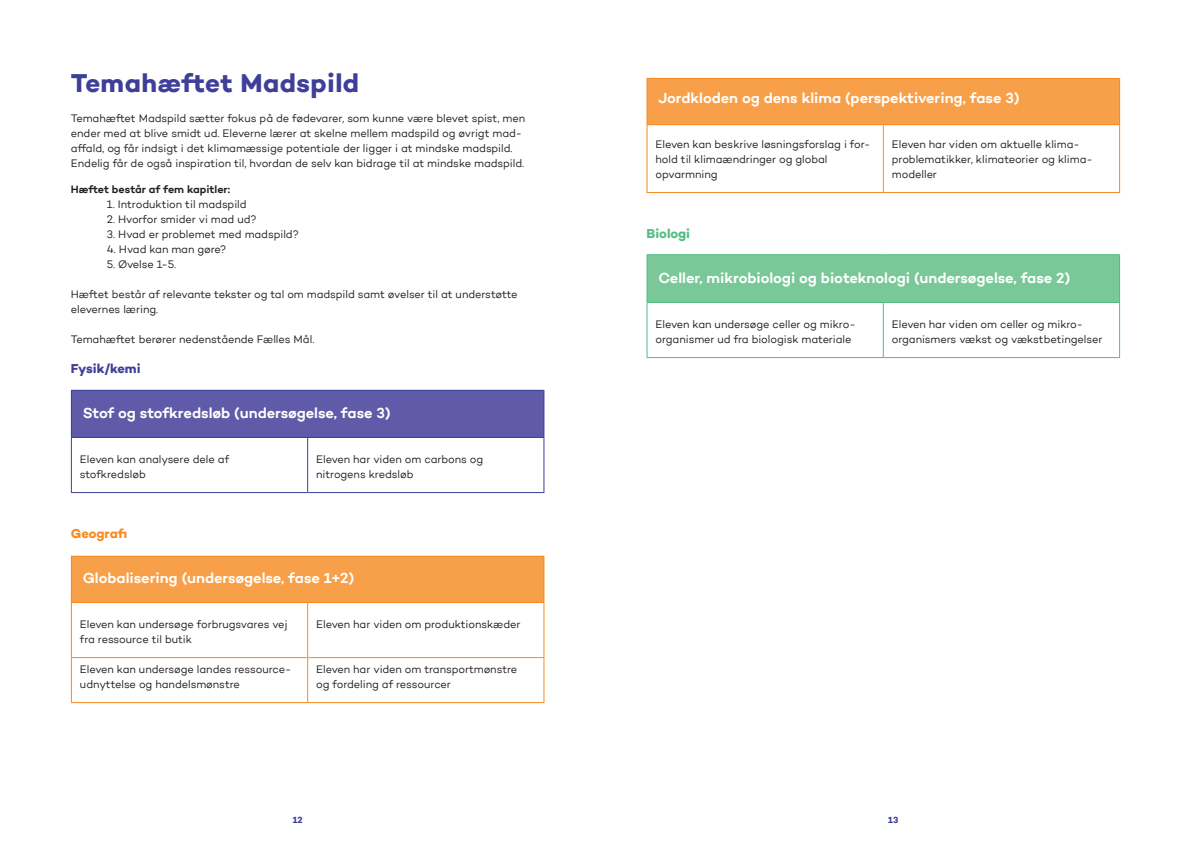
<style>
.page{position:relative;width:1191px;height:842px;background:#fff}
.page>*{position:absolute;margin:0;border:0;box-sizing:border-box;transform-origin:0 0}
.t1{font:700 26px "Campton";letter-spacing:.015em;color:#3e3f99}
.t2{font:600 15px "Campton";letter-spacing:-.005em;color:#fff}
.t3{font:700 13px "Campton";letter-spacing:-.01em;color:#3e3f99}
.t4{font:13px "Campton Bold 2";color:#f68b1f}
.t5{font:700 13px "Campton";letter-spacing:-.005em;color:#51bd83}
.t6{font:11px/15px "Campton Book 2";letter-spacing:-.005em;color:#231f20}
.t7{font:11px/15px "Campton";letter-spacing:-.005em;color:#231f20}
.t8{font:600 11px "Campton";letter-spacing:-.005em;color:#231f20}
.t9{font:700 9px "Campton";color:#3e3f99}
.s1{font-family:"Campton"}
.s2{font-family:"Campton Book 2"}
</style>
<div class="page">
<div style="left:71px;top:390px;width:473px;height:47px;background:#5f5ba8"></div>
<hr style="left:71px;top:438px;width:1px;height:54px;background:#3e3f99">
<hr style="left:307px;top:438px;width:1px;height:54px;background:#3e3f99">
<hr style="left:543px;top:438px;width:1px;height:54px;background:#3e3f99">
<hr style="left:71px;top:492px;width:237px;height:1px;background:#3e3f99">
<hr style="left:308px;top:492px;width:236px;height:1px;background:#3e3f99">
<hr style="left:71px;top:390px;width:237px;height:1px;background:#3e3f99">
<hr style="left:71px;top:391px;width:1px;height:46px;background:#3e3f99">
<hr style="left:308px;top:390px;width:236px;height:1px;background:#3e3f99">
<hr style="left:543px;top:391px;width:1px;height:46px;background:#3e3f99">
<hr style="left:71px;top:437px;width:237px;height:1px;background:#3e3f99">
<hr style="left:308px;top:437px;width:236px;height:1px;background:#3e3f99">
<div style="left:71px;top:556px;width:473px;height:46px;background:#f89f49"></div>
<hr style="left:71px;top:556px;width:237px;height:1px;background:#f68b1f">
<hr style="left:71px;top:557px;width:1px;height:45px;background:#f68b1f">
<hr style="left:308px;top:556px;width:236px;height:1px;background:#f68b1f">
<hr style="left:543px;top:557px;width:1px;height:45px;background:#f68b1f">
<hr style="left:71px;top:602px;width:237px;height:1px;background:#f68b1f">
<hr style="left:308px;top:602px;width:236px;height:1px;background:#f68b1f">
<hr style="left:71px;top:603px;width:1px;height:54px;background:#f68b1f">
<hr style="left:307px;top:603px;width:1px;height:54px;background:#f68b1f">
<hr style="left:543px;top:603px;width:1px;height:54px;background:#f68b1f">
<hr style="left:71px;top:657px;width:237px;height:1px;background:#f68b1f">
<hr style="left:71px;top:658px;width:1px;height:44px;background:#f68b1f">
<hr style="left:308px;top:657px;width:236px;height:1px;background:#f68b1f">
<hr style="left:307px;top:658px;width:1px;height:44px;background:#f68b1f">
<hr style="left:543px;top:658px;width:1px;height:44px;background:#f68b1f">
<hr style="left:71px;top:702px;width:237px;height:1px;background:#f68b1f">
<hr style="left:308px;top:702px;width:236px;height:1px;background:#f68b1f">
<div style="left:647px;top:78px;width:472px;height:47px;background:#f89f49"></div>
<hr style="left:646px;top:78px;width:237px;height:1px;background:#f68b1f">
<hr style="left:646px;top:79px;width:1px;height:45px;background:#f68b1f">
<hr style="left:883px;top:78px;width:237px;height:1px;background:#f68b1f">
<hr style="left:1119px;top:79px;width:1px;height:45px;background:#f68b1f">
<hr style="left:646px;top:124px;width:237px;height:1px;background:#f68b1f">
<hr style="left:883px;top:124px;width:237px;height:1px;background:#f68b1f">
<hr style="left:646px;top:125px;width:1px;height:67px;background:#f68b1f">
<hr style="left:882px;top:125px;width:1px;height:67px;background:#f68b1f">
<hr style="left:1119px;top:125px;width:1px;height:67px;background:#f68b1f">
<hr style="left:646px;top:192px;width:237px;height:1px;background:#f68b1f">
<hr style="left:883px;top:192px;width:237px;height:1px;background:#f68b1f">
<div style="left:647px;top:255px;width:472px;height:47px;background:#7ac898"></div>
<hr style="left:646px;top:254px;width:237px;height:1px;background:#51bd83">
<hr style="left:646px;top:255px;width:1px;height:47px;background:#51bd83">
<hr style="left:883px;top:254px;width:237px;height:1px;background:#51bd83">
<hr style="left:1119px;top:255px;width:1px;height:47px;background:#51bd83">
<hr style="left:646px;top:302px;width:237px;height:1px;background:#51bd83">
<hr style="left:883px;top:302px;width:237px;height:1px;background:#51bd83">
<hr style="left:646px;top:303px;width:1px;height:54px;background:#51bd83">
<hr style="left:882px;top:303px;width:1px;height:54px;background:#51bd83">
<hr style="left:1119px;top:303px;width:1px;height:54px;background:#51bd83">
<hr style="left:646px;top:357px;width:237px;height:1px;background:#51bd83">
<hr style="left:883px;top:357px;width:237px;height:1px;background:#51bd83">
<h1 class="t1" style="left:71px;top:66px;width:290px">Temahæftet Madspild</h1>
<p class="t6" style="left:71px;top:110px;width:456px">Temahæftet Madspild sætter fokus på de fødevarer, som kunne være blevet spist, men ender med at blive smidt ud. Eleverne lærer at skelne mellem madspild og øvrigt mad&shy;affald, og får indsigt i det klimamæssige potentiale der ligger i at mindske madspild.<br>Endelig får de også inspiration til, hvordan de selv kan bidrage til at mindske madspild.</p>
<h2 class="t8" style="left:71px;top:183px;width:161px">Hæftet består af fem kapitler:</h2>
<p class="t7" style="left:107px;top:197px;width:141px">1. Introduktion til madspild</p>
<p class="t7" style="left:107px;top:212px;width:151px">2. Hvorfor smider vi mad ud?</p>
<p class="t7" style="left:107px;top:227px;width:193px">3. Hvad er problemet med madspild?</p>
<p class="t6" style="left:107px;top:242px;width:121px">4. Hvad kan man gøre?</p>
<p class="t7" style="left:107px;top:257px;width:71px">5. Øvelse 1-5.</p>
<p class="t6" style="left:71px;top:287px;width:448px">Hæftet består af relevante tekster og tal om madspild samt øvelser til at understøtte <span class="s1">elevernes læring.</span></p>
<p class="t6" style="left:71px;top:332px;width:245px">Temahæftet berører nedenstående Fælles Mål.</p>
<h2 class="t3" style="left:71px;top:361px;width:71px">Fysik/kemi</h2>
<p class="t2" style="left:83px;top:404px;width:309px">Stof og stofkredsløb (undersøgelse, fase 3)</p>
<p class="t7" style="left:80px;top:452px;width:151px">Eleven kan analysere dele af <span class="s2">stofkredsløb</span></p>
<p class="t7" style="left:316px;top:452px;width:169px">Eleven har viden om carbons og <span class="s2">nitrogens kredsløb</span></p>
<h2 class="t4" style="left:71px;top:526px;width:58px">Geografi</h2>
<p class="t2" style="left:83px;top:569px;width:273px">Globalisering (undersøgelse, fase 1+2)</p>
<p class="t6" style="left:80px;top:617px;width:209px">Eleven kan undersøge forbrugsvares vej <span class="s1">fra ressource til butik</span></p>
<p class="t7" style="left:316px;top:617px;width:206px">Eleven har viden om produktionskæder</p>
<p class="t6" style="left:80px;top:662px;width:439px">Eleven kan undersøge landes ressource<span class="s1">-</span> Eleven har viden om transportmønstre udnyttelse og handelsmønstre</p>
<p class="t7" style="left:316px;top:677px;width:136px">og fordeling af ressourcer</p>
<p class="t2" style="left:658px;top:89px;width:363px">Jordkloden og dens klima (perspektivering, fase 3)</p>
<p class="t7" style="left:655px;top:137px;width:426px"><span class="s2">Eleven kan beskrive løsningsforslag i for</span>- Eleven har viden om aktuelle klima&shy;hold til klimaændringer og global<br>opvarmning</p>
<p class="t6" style="left:892px;top:152px;width:202px">problematikker, klimateorier og klima&shy;<span class="s1">modeller</span></p>
<h2 class="t5" style="left:646px;top:226px;width:45px">Biologi</h2>
<p class="t2" style="left:658px;top:269px;width:413px">Celler, mikrobiologi og bioteknologi (undersøgelse, fase 2)</p>
<p class="t7" style="left:655px;top:317px;width:201px"><span class="s2">Eleven kan undersøge celler og mikro&shy;</span>organismer ud fra biologisk materiale</p>
<p class="t7" style="left:891px;top:317px;width:212px">Eleven har viden om celler og mikro&shy;organismers vækst og vækstbetingelser</p>
<p class="t9" style="left:293px;top:815px;width:11px">12</p>
<p class="t9" style="left:888px;top:815px;width:11px">13</p>
</div>
